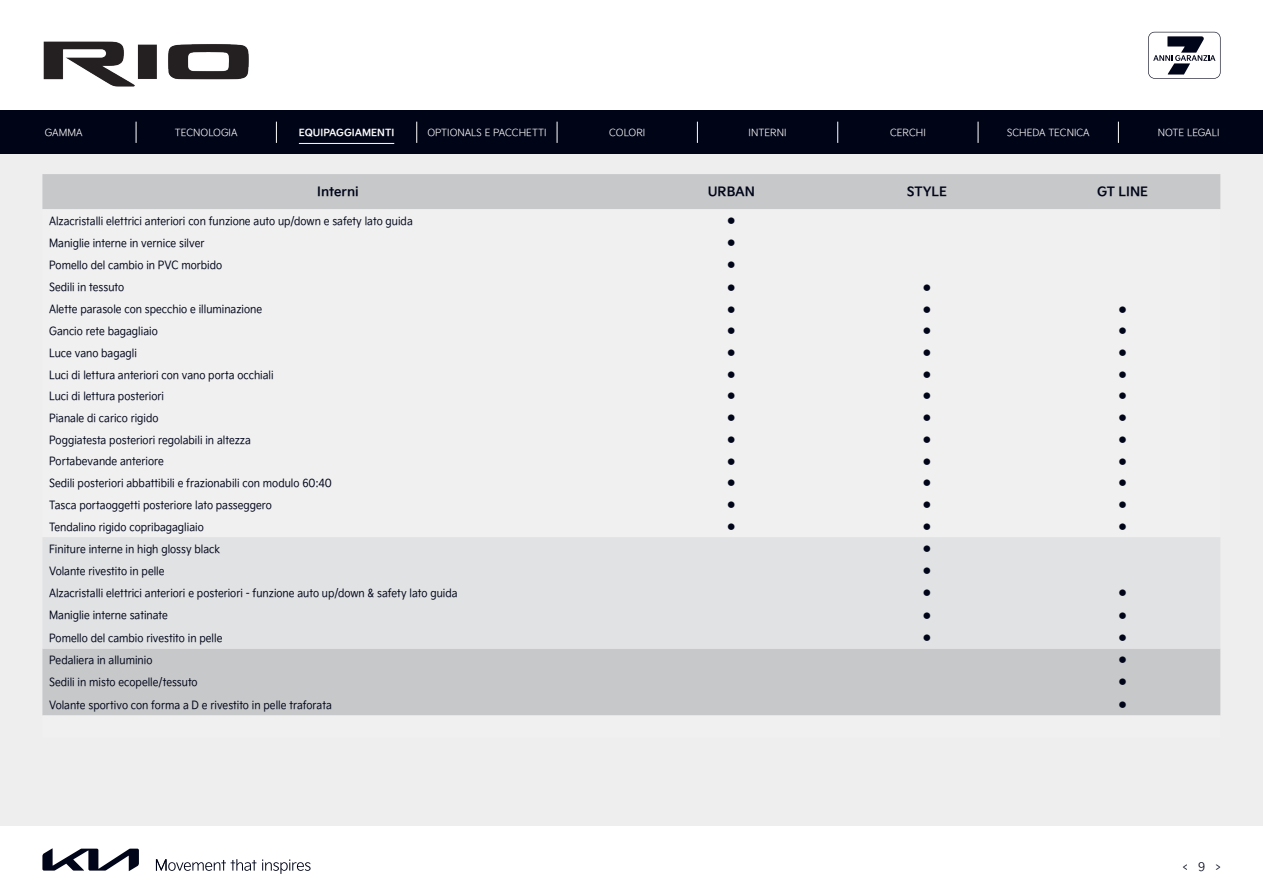
<style>
.page{position:relative;width:1263px;height:893px;background:#fff}
.page>*{position:absolute;margin:0;border:0;box-sizing:border-box;transform-origin:0 0}
.intestazione_tabella{font:12.75px "Kia Signature OTF Bold";color:#000519}
.t1{font:12px "Kia Signature OTF Light";color:#000519}
.equipaggiamenti{font:11.25px "Kia Signature OTF Regular";color:#000519;scale:.9 1}
.menu{font:9.75px "Kia Signature OTF Light";color:#fff}
.menu_attivo{font:9.75px "Kia Signature OTF Bold";color:#fff}
.dotazioni_centrato{font:9px "Kia Signature OTF Regular";color:#000519}
</style>
<div class="page">
<div style="left:0;top:110px;width:1263px;height:716px;background:#eeeeef"></div>
<svg style="left:42px;top:848px;width:97px;height:23px"></svg>
<svg style="left:262px;top:859px;width:49px;height:15px"></svg>
<svg style="left:156px;top:859px;width:100px;height:12px"></svg>
<svg style="left:1148px;top:32px;width:72px;height:47px"></svg>
<div style="left:0;top:110px;width:1263px;height:44px;background:#000519"></div>
<img style="left:43px;top:41px;width:206px;height:46px">
<div style="left:42px;top:174px;width:1178px;height:35px;background:#c7c8ca"></div>
<div style="left:42px;top:649px;width:1178px;height:66px;background:#c7c8ca"></div>
<div style="left:42px;top:537px;width:1178px;height:112px;background:#e1e2e4"></div>
<svg style="left:136px;top:122px;width:1px;height:21px"></svg>
<svg style="left:557px;top:122px;width:1px;height:21px"></svg>
<svg style="left:697px;top:122px;width:1px;height:21px"></svg>
<svg style="left:837px;top:122px;width:1px;height:21px"></svg>
<svg style="left:978px;top:122px;width:1px;height:21px"></svg>
<svg style="left:1118px;top:122px;width:1px;height:21px"></svg>
<svg style="left:276px;top:122px;width:1px;height:21px"></svg>
<svg style="left:416px;top:122px;width:1px;height:21px"></svg>
<hr style="left:299px;top:143px;width:95px;height:1px;background:#fff">
<p class="menu" style="left:45px;top:125px;width:39px">GAMMA</p>
<p class="menu" style="left:175px;top:125px;width:64px">TECNOLOGIA</p>
<p class="menu_attivo" style="left:299px;top:125px;width:97px">EQUIPAGGIAMENTI</p>
<p class="menu" style="left:427px;top:125px;width:121px">OPTIONALS E PACCHETTI</p>
<p class="menu" style="left:609px;top:125px;width:38px">COLORI</p>
<p class="menu" style="left:749px;top:125px;width:39px">INTERNI</p>
<p class="menu" style="left:890px;top:125px;width:37px">CERCHI</p>
<p class="menu" style="left:1007px;top:125px;width:84px">SCHEDA TECNICA</p>
<p class="menu" style="left:1158px;top:125px;width:63px">NOTE LEGALI</p>
<p class="intestazione_tabella" style="left:317px;top:182px;width:43px">Interni</p>
<p class="intestazione_tabella" style="left:708px;top:182px;width:49px">URBAN</p>
<p class="intestazione_tabella" style="left:907px;top:182px;width:42px">STYLE</p>
<p class="intestazione_tabella" style="left:1097px;top:182px;width:53px">GT LINE</p>
<p class="equipaggiamenti" style="left:49px;top:212px;width:406px">Alzacristalli elettrici anteriori con funzione auto up/down e safety lato guida</p>
<p class="dotazioni_centrato" style="left:727px;top:214px;width:10px">●</p>
<p class="equipaggiamenti" style="left:49px;top:235px;width:174px">Maniglie interne in vernice silver</p>
<p class="dotazioni_centrato" style="left:727px;top:236px;width:10px">●</p>
<p class="equipaggiamenti" style="left:49px;top:257px;width:194px">Pomello del cambio in PVC morbido</p>
<p class="dotazioni_centrato" style="left:727px;top:259px;width:10px">●</p>
<p class="equipaggiamenti" style="left:49px;top:279px;width:85px">Sedili in tessuto</p>
<p class="dotazioni_centrato" style="left:727px;top:281px;width:10px">●</p>
<p class="dotazioni_centrato" style="left:923px;top:281px;width:10px">●</p>
<p class="equipaggiamenti" style="left:49px;top:301px;width:238px">Alette parasole con specchio e illuminazione</p>
<p class="dotazioni_centrato" style="left:727px;top:303px;width:10px">●</p>
<p class="dotazioni_centrato" style="left:923px;top:303px;width:10px">●</p>
<p class="dotazioni_centrato" style="left:1118px;top:303px;width:10px">●</p>
<p class="equipaggiamenti" style="left:49px;top:323px;width:122px">Gancio rete bagagliaio</p>
<p class="dotazioni_centrato" style="left:727px;top:324px;width:10px">●</p>
<p class="dotazioni_centrato" style="left:923px;top:324px;width:10px">●</p>
<p class="dotazioni_centrato" style="left:1118px;top:324px;width:10px">●</p>
<p class="equipaggiamenti" style="left:49px;top:345px;width:99px">Luce vano bagagli</p>
<p class="dotazioni_centrato" style="left:727px;top:346px;width:10px">●</p>
<p class="dotazioni_centrato" style="left:923px;top:346px;width:10px">●</p>
<p class="dotazioni_centrato" style="left:1118px;top:346px;width:10px">●</p>
<p class="equipaggiamenti" style="left:49px;top:366px;width:251px">Luci di lettura anteriori con vano porta occhiali</p>
<p class="dotazioni_centrato" style="left:727px;top:368px;width:10px">●</p>
<p class="dotazioni_centrato" style="left:923px;top:368px;width:10px">●</p>
<p class="dotazioni_centrato" style="left:1118px;top:368px;width:10px">●</p>
<p class="equipaggiamenti" style="left:49px;top:388px;width:129px">Luci di lettura posteriori</p>
<p class="dotazioni_centrato" style="left:727px;top:390px;width:10px">●</p>
<p class="dotazioni_centrato" style="left:923px;top:390px;width:10px">●</p>
<p class="dotazioni_centrato" style="left:1118px;top:390px;width:10px">●</p>
<p class="equipaggiamenti" style="left:49px;top:410px;width:123px">Pianale di carico rigido</p>
<p class="dotazioni_centrato" style="left:727px;top:411px;width:10px">●</p>
<p class="dotazioni_centrato" style="left:923px;top:411px;width:10px">●</p>
<p class="dotazioni_centrato" style="left:1118px;top:411px;width:10px">●</p>
<p class="equipaggiamenti" style="left:49px;top:431px;width:226px">Poggiatesta posteriori regolabili in altezza</p>
<p class="dotazioni_centrato" style="left:727px;top:433px;width:10px">●</p>
<p class="dotazioni_centrato" style="left:923px;top:433px;width:10px">●</p>
<p class="dotazioni_centrato" style="left:1118px;top:433px;width:10px">●</p>
<p class="equipaggiamenti" style="left:49px;top:453px;width:129px">Portabevande anteriore</p>
<p class="dotazioni_centrato" style="left:727px;top:455px;width:10px">●</p>
<p class="dotazioni_centrato" style="left:923px;top:455px;width:10px">●</p>
<p class="dotazioni_centrato" style="left:1118px;top:455px;width:10px">●</p>
<p class="equipaggiamenti" style="left:49px;top:475px;width:316px">Sedili posteriori abbattibili e frazionabili con modulo 60:40</p>
<p class="dotazioni_centrato" style="left:727px;top:476px;width:10px">●</p>
<p class="dotazioni_centrato" style="left:923px;top:476px;width:10px">●</p>
<p class="dotazioni_centrato" style="left:1118px;top:476px;width:10px">●</p>
<p class="equipaggiamenti" style="left:49px;top:497px;width:249px">Tasca portaoggetti posteriore lato passeggero</p>
<p class="dotazioni_centrato" style="left:727px;top:498px;width:10px">●</p>
<p class="dotazioni_centrato" style="left:923px;top:498px;width:10px">●</p>
<p class="dotazioni_centrato" style="left:1118px;top:498px;width:10px">●</p>
<p class="equipaggiamenti" style="left:49px;top:518px;width:173px">Tendalino rigido copribagagliaio</p>
<p class="dotazioni_centrato" style="left:727px;top:520px;width:10px">●</p>
<p class="dotazioni_centrato" style="left:923px;top:520px;width:10px">●</p>
<p class="dotazioni_centrato" style="left:1118px;top:520px;width:10px">●</p>
<p class="equipaggiamenti" style="left:49px;top:540px;width:192px">Finiture interne in high glossy black</p>
<p class="dotazioni_centrato" style="left:923px;top:542px;width:10px">●</p>
<p class="equipaggiamenti" style="left:49px;top:563px;width:130px">Volante rivestito in pelle</p>
<p class="dotazioni_centrato" style="left:923px;top:564px;width:10px">●</p>
<p class="equipaggiamenti" style="left:49px;top:585px;width:455px">Alzacristalli elettrici anteriori e posteriori - funzione auto up/down &amp; safety lato guida</p>
<p class="dotazioni_centrato" style="left:923px;top:586px;width:10px">●</p>
<p class="dotazioni_centrato" style="left:1118px;top:586px;width:10px">●</p>
<p class="equipaggiamenti" style="left:49px;top:607px;width:134px">Maniglie interne satinate</p>
<p class="dotazioni_centrato" style="left:923px;top:609px;width:10px">●</p>
<p class="dotazioni_centrato" style="left:1118px;top:609px;width:10px">●</p>
<p class="equipaggiamenti" style="left:49px;top:629px;width:194px">Pomello del cambio rivestito in pelle</p>
<p class="dotazioni_centrato" style="left:923px;top:631px;width:10px">●</p>
<p class="dotazioni_centrato" style="left:1118px;top:631px;width:10px">●</p>
<p class="equipaggiamenti" style="left:49px;top:652px;width:116px">Pedaliera in alluminio</p>
<p class="dotazioni_centrato" style="left:1118px;top:653px;width:10px">●</p>
<p class="equipaggiamenti" style="left:49px;top:674px;width:167px">Sedili in misto ecopelle/tessuto</p>
<p class="dotazioni_centrato" style="left:1118px;top:676px;width:10px">●</p>
<p class="equipaggiamenti" style="left:49px;top:696px;width:316px">Volante sportivo con forma a D e rivestito in pelle traforata</p>
<p class="dotazioni_centrato" style="left:1118px;top:698px;width:10px">●</p>
<p class="t1" style="left:1183px;top:858px;width:39px">&lt; 9 &gt;</p>
</div>
